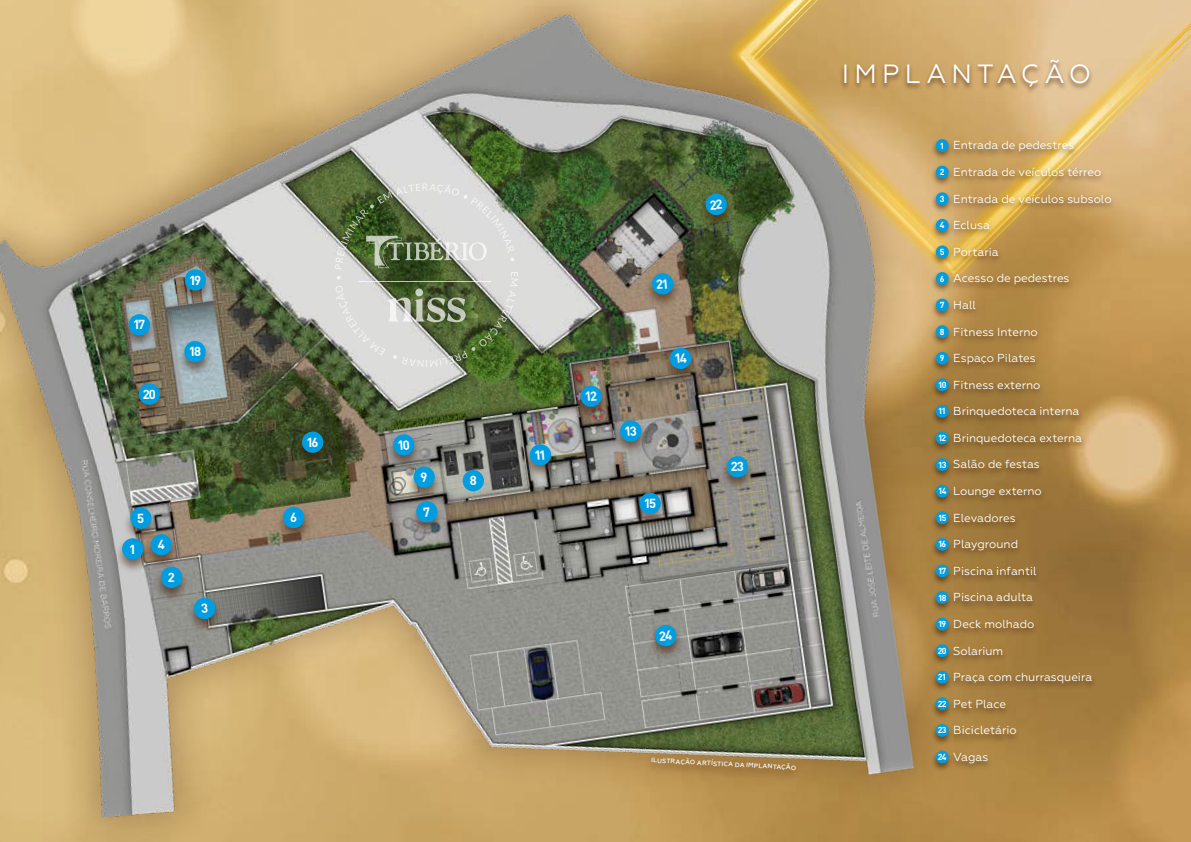
<style>
.page{position:relative;width:1191px;height:842px;background:#fff}
.page>*{position:absolute;margin:0;border:0;box-sizing:border-box;transform-origin:0 0}
.t1{font:26.4px "Geometria";letter-spacing:.195em;color:#fff}
.t2{font:700 12.9px "DIN Pro";letter-spacing:-.145em;color:#fff}
.t3{font:11.6px "Geometria";color:#fff}
.t4{font:500 6.4px "Geometria";color:#fff}
.s1{font-family:"DIN Pro";font-weight:700;font-size:8.7px}
</style>
<div class="page">
<svg style="left:1013px;top:283px;width:178px;height:559px;background:#b88f4e"></svg>
<img style="left:1013px;top:0;width:178px;height:283px">
<img style="left:0;top:0;width:1013px;height:842px">
<div style="left:114px;top:537px;width:38px;height:38px;background:#3d1b06;opacity:.6"></div>
<div style="left:122px;top:538px;width:21px;height:22px;background:#009ee0;border-radius:50%"></div>
<div style="left:406px;top:465px;width:37px;height:37px;background:#3d1b06;opacity:.6"></div>
<div style="left:121px;top:312px;width:38px;height:38px;background:#3d1b06;opacity:.6"></div>
<div style="left:129px;top:314px;width:21px;height:21px;background:#009ee0;border-radius:50%"></div>
<div style="left:153px;top:565px;width:38px;height:38px;background:#3d1b06;opacity:.6"></div>
<div style="left:161px;top:567px;width:21px;height:21px;background:#009ee0;border-radius:50%"></div>
<div style="left:385px;top:433px;width:37px;height:37px;background:#3d1b06;opacity:.6"></div>
<div style="left:176px;top:339px;width:38px;height:38px;background:#3d1b06;opacity:.6"></div>
<div style="left:184px;top:341px;width:22px;height:21px;background:#009ee0;border-radius:50%"></div>
<div style="left:186px;top:596px;width:37px;height:37px;background:#3d1b06;opacity:.6"></div>
<div style="left:522px;top:443px;width:37px;height:37px;background:#3d1b06;opacity:.6"></div>
<div style="left:177px;top:268px;width:38px;height:38px;background:#3d1b06;opacity:.6"></div>
<div style="left:185px;top:269px;width:21px;height:22px;background:#009ee0;border-radius:50%"></div>
<div style="left:143px;top:532px;width:38px;height:38px;background:#3d1b06;opacity:.6"></div>
<div style="left:151px;top:534px;width:21px;height:21px;background:#009ee0;border-radius:50%"></div>
<div style="left:572px;top:384px;width:37px;height:37px;background:#3d1b06;opacity:.6"></div>
<div style="left:131px;top:382px;width:38px;height:38px;background:#3d1b06;opacity:.6"></div>
<div style="left:139px;top:383px;width:21px;height:22px;background:#009ee0;border-radius:50%"></div>
<div style="left:122px;top:506px;width:38px;height:38px;background:#3d1b06;opacity:.6"></div>
<div style="left:130px;top:507px;width:22px;height:22px;background:#009ee0;border-radius:50%"></div>
<div style="left:612px;top:419px;width:37px;height:37px;background:#3d1b06;opacity:.6"></div>
<div style="left:644px;top:272px;width:37px;height:37px;background:#3d1b06;opacity:.6"></div>
<div style="left:275px;top:505px;width:38px;height:38px;background:#3d1b06;opacity:.6"></div>
<div style="left:283px;top:507px;width:21px;height:21px;background:#009ee0;border-radius:50%"></div>
<div style="left:662px;top:346px;width:37px;height:37px;background:#3d1b06;opacity:.6"></div>
<div style="left:697px;top:192px;width:37px;height:37px;background:#3d1b06;opacity:.6"></div>
<div style="left:408px;top:500px;width:37px;height:37px;background:#3d1b06;opacity:.6"></div>
<div style="left:631px;top:491px;width:38px;height:38px;background:#3d1b06;opacity:.6"></div>
<div style="left:639px;top:493px;width:22px;height:21px;background:#009ee0;border-radius:50%"></div>
<div style="left:719px;top:454px;width:38px;height:38px;background:#3d1b06;opacity:.6"></div>
<div style="left:727px;top:456px;width:21px;height:21px;background:#009ee0;border-radius:50%"></div>
<div style="left:462px;top:470px;width:22px;height:21px;background:#009ee0;border-radius:50%"></div>
<div style="left:294px;top:430px;width:38px;height:38px;background:#3d1b06;opacity:.6"></div>
<div style="left:302px;top:431px;width:21px;height:22px;background:#009ee0;border-radius:50%"></div>
<div style="left:647px;top:623px;width:37px;height:37px;background:#3d1b06;opacity:.6"></div>
<div style="left:643px;top:754px;width:160px;height:28px;background:#3d1b06;opacity:.6"></div>
<svg style="left:335px;top:184px;width:183px;height:183px;background:#98a38c"></svg>
<div style="left:839px;top:58px;width:254px;height:36px;background:#3d1b06;opacity:.6"></div>
<div style="left:930px;top:138px;width:185px;height:635px;background:#3d1b06;opacity:.6"></div>
<div style="left:936px;top:139px;width:12px;height:13px;background:#009ee0;border-radius:50%"></div>
<div style="left:936px;top:166px;width:12px;height:13px;background:#009ee0;border-radius:50%"></div>
<div style="left:936px;top:192px;width:12px;height:13px;background:#009ee0;border-radius:50%"></div>
<div style="left:936px;top:219px;width:12px;height:13px;background:#009ee0;border-radius:50%"></div>
<div style="left:936px;top:245px;width:12px;height:13px;background:#009ee0;border-radius:50%"></div>
<div style="left:936px;top:272px;width:12px;height:13px;background:#009ee0;border-radius:50%"></div>
<div style="left:936px;top:299px;width:12px;height:12px;background:#009ee0;border-radius:50%"></div>
<div style="left:936px;top:325px;width:12px;height:13px;background:#009ee0;border-radius:50%"></div>
<div style="left:936px;top:352px;width:12px;height:13px;background:#009ee0;border-radius:50%"></div>
<div style="left:936px;top:378px;width:12px;height:13px;background:#009ee0;border-radius:50%"></div>
<div style="left:936px;top:405px;width:12px;height:13px;background:#009ee0;border-radius:50%"></div>
<div style="left:936px;top:432px;width:12px;height:12px;background:#009ee0;border-radius:50%"></div>
<div style="left:936px;top:458px;width:12px;height:13px;background:#009ee0;border-radius:50%"></div>
<div style="left:936px;top:485px;width:12px;height:12px;background:#009ee0;border-radius:50%"></div>
<div style="left:936px;top:511px;width:12px;height:13px;background:#009ee0;border-radius:50%"></div>
<div style="left:936px;top:538px;width:12px;height:13px;background:#009ee0;border-radius:50%"></div>
<div style="left:936px;top:564px;width:12px;height:13px;background:#009ee0;border-radius:50%"></div>
<div style="left:936px;top:591px;width:12px;height:13px;background:#009ee0;border-radius:50%"></div>
<div style="left:936px;top:618px;width:12px;height:12px;background:#009ee0;border-radius:50%"></div>
<div style="left:936px;top:644px;width:12px;height:13px;background:#009ee0;border-radius:50%"></div>
<div style="left:936px;top:671px;width:12px;height:13px;background:#009ee0;border-radius:50%"></div>
<div style="left:936px;top:697px;width:12px;height:13px;background:#009ee0;border-radius:50%"></div>
<div style="left:936px;top:724px;width:12px;height:13px;background:#009ee0;border-radius:50%"></div>
<div style="left:936px;top:750px;width:12px;height:13px;background:#009ee0;border-radius:50%"></div>
<svg style="left:413px;top:466px;width:22px;height:22px"></svg>
<svg style="left:393px;top:434px;width:22px;height:22px"></svg>
<svg style="left:194px;top:597px;width:22px;height:22px"></svg>
<svg style="left:529px;top:444px;width:22px;height:22px"></svg>
<svg style="left:580px;top:385px;width:22px;height:22px"></svg>
<svg style="left:619px;top:420px;width:23px;height:22px"></svg>
<svg style="left:651px;top:273px;width:22px;height:22px"></svg>
<svg style="left:669px;top:347px;width:22px;height:22px"></svg>
<svg style="left:705px;top:193px;width:22px;height:22px"></svg>
<svg style="left:416px;top:501px;width:22px;height:22px"></svg>
<svg style="left:654px;top:625px;width:23px;height:22px"></svg>
<p class="t2" style="left:133px;top:314px;width:14px">17</p>
<p class="t2" style="left:143px;top:383px;width:15px">20</p>
<p class="t2" style="left:189px;top:269px;width:14px">19</p>
<p class="t2" style="left:189px;top:341px;width:14px">18</p>
<p class="t2" style="left:306px;top:431px;width:14px">16</p>
<p class="t2" style="left:137px;top:507px;width:9px">5</p>
<p class="t2" style="left:290px;top:507px;width:9px">6</p>
<p class="t2" style="left:129px;top:538px;width:9px">1</p>
<p class="t2" style="left:158px;top:534px;width:9px">4</p>
<p class="t2" style="left:168px;top:566px;width:9px">2</p>
<p class="t2" style="left:470px;top:470px;width:9px">8</p>
<p class="t2" style="left:644px;top:493px;width:14px">15</p>
<p class="t2" style="left:731px;top:456px;width:15px">23</p>
<p class="t4" style="left:651px;top:756px;width:147px;rotate:3deg">ILUSTRAÇÃO ARTÍSTICA DA IMPLANTAÇÃO</p>
<h1 class="t1" style="left:842px;top:58px;width:251px">IMPLANTAÇÃO</h1>
<p class="t3" style="left:940px;top:139px;width:136px"><span class="s1">1</span> Entrada de pedestres</p>
<p class="t3" style="left:940px;top:165px;width:163px"><span class="s1">2</span> Entrada de veículos térreo</p>
<p class="t3" style="left:940px;top:192px;width:173px"><span class="s1">3</span> Entrada de veículos subsolo</p>
<p class="t3" style="left:940px;top:218px;width:52px"><span class="s1">4</span> Eclusa</p>
<p class="t3" style="left:940px;top:245px;width:60px"><span class="s1">5</span> Portaria</p>
<p class="t3" style="left:940px;top:272px;width:131px"><span class="s1">6</span> Acesso de pedestres</p>
<p class="t3" style="left:940px;top:298px;width:37px"><span class="s1">7</span> Hall</p>
<p class="t3" style="left:940px;top:325px;width:99px"><span class="s1">8</span> Fitness Interno</p>
<p class="t3" style="left:940px;top:351px;width:97px"><span class="s1">9</span> Espaço Pilates</p>
<p class="t3" style="left:938px;top:378px;width:104px"><span class="s1">10</span> Fitness externo</p>
<p class="t3" style="left:938px;top:405px;width:143px"><span class="s1">11</span> Brinquedoteca interna</p>
<p class="t3" style="left:938px;top:431px;width:146px"><span class="s1">12</span> Brinquedoteca externa</p>
<p class="t3" style="left:938px;top:458px;width:103px"><span class="s1">13</span> Salão de festas</p>
<p class="t3" style="left:938px;top:484px;width:105px"><span class="s1">14</span> Lounge externo</p>
<p class="t3" style="left:938px;top:511px;width:79px"><span class="s1">15</span> Elevadores</p>
<p class="t3" style="left:938px;top:537px;width:81px"><span class="s1">16</span> Playground</p>
<p class="t3" style="left:938px;top:564px;width:100px"><span class="s1">17</span> Piscina infantil</p>
<p class="t3" style="left:938px;top:591px;width:96px"><span class="s1">18</span> Piscina adulta</p>
<p class="t3" style="left:938px;top:617px;width:98px"><span class="s1">19</span> Deck molhado</p>
<p class="t3" style="left:938px;top:644px;width:67px"><span class="s1">20</span> Solarium</p>
<p class="t3" style="left:938px;top:670px;width:156px"><span class="s1">21</span> Praça com churrasqueira</p>
<p class="t3" style="left:938px;top:697px;width:70px"><span class="s1">22</span> Pet Place</p>
<p class="t3" style="left:938px;top:723px;width:80px"><span class="s1">23</span> Bicicletário</p>
<p class="t3" style="left:937px;top:750px;width:52px"><span class="s1">24</span> Vagas</p>
</div>
